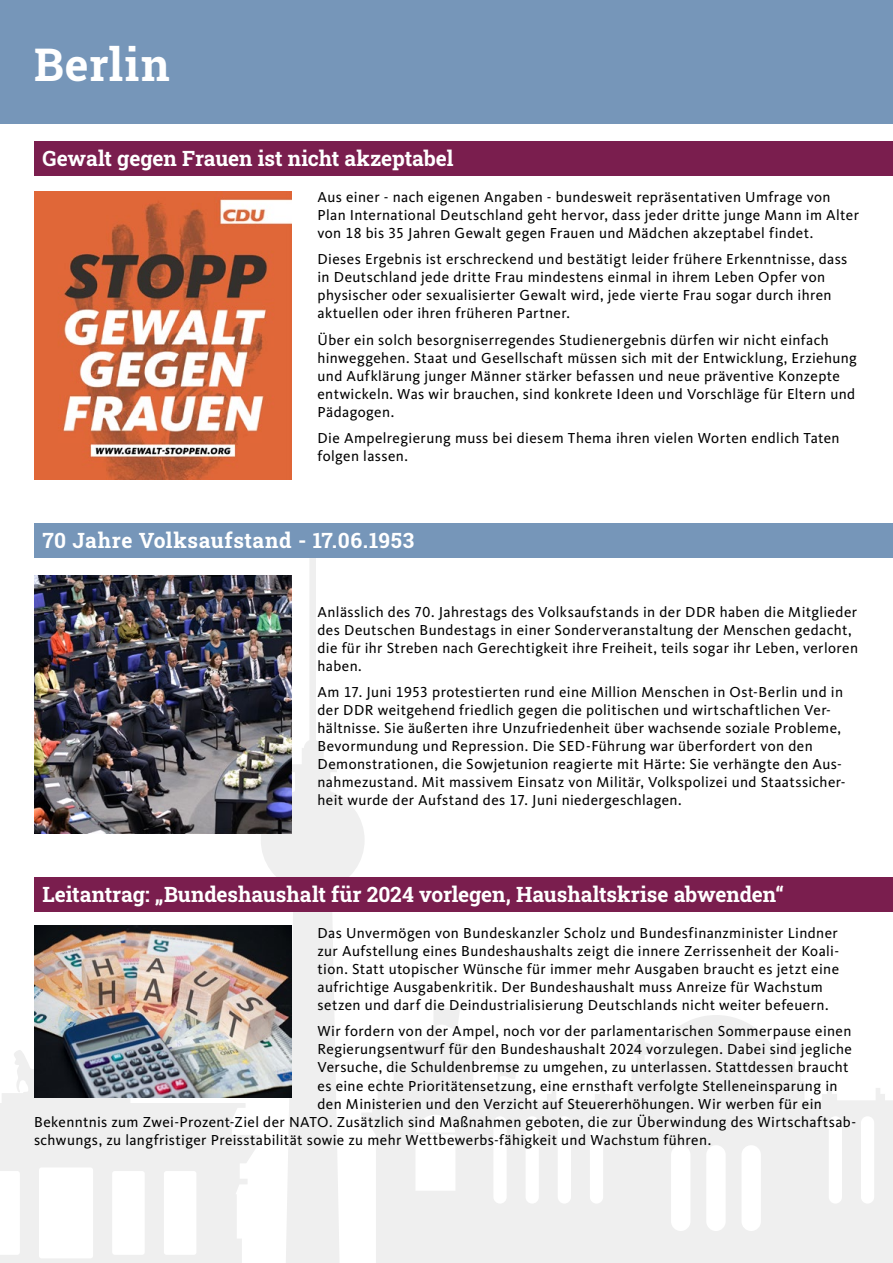
<style>
.page{position:relative;width:893px;height:1263px;background:#fff}
.page>*{position:absolute;margin:0;border:0;box-sizing:border-box;transform-origin:0 0}
.t1{font:45px "Roboto Slab";letter-spacing:.03em;color:#fff}
.t2{font:21px "Roboto Slab";letter-spacing:-.005em;color:#fff}
.t3{font:21px "Roboto Slab";letter-spacing:.025em;color:#fff}
.t4{font:15px/18px "CDU Kievit Tab";letter-spacing:.025em;color:#000}
</style>
<div class="page">
<svg style="left:365px;top:999px;width:528px;height:264px;fill:#efefef"></svg>
<svg style="left:0;top:1050px;width:260px;height:213px;fill:#efefef"></svg>
<svg style="left:261px;top:558px;width:104px;height:705px"></svg>
<div style="left:34px;top:141px;width:859px;height:34px;background:#7a1e4e"></div>
<div style="left:34px;top:877px;width:859px;height:35px;background:#7a1e4e"></div>
<div style="left:0;top:0;width:893px;height:123px;background:#7696b9"></div>
<img style="left:34px;top:191px;width:258px;height:288px">
<img style="left:34px;top:925px;width:258px;height:172px">
<div style="left:34px;top:523px;width:859px;height:35px;background:#7696b9"></div>
<img style="left:34px;top:576px;width:258px;height:258px">
<p class="t1" style="left:34px;top:34px;width:137px">Berlin</p>
<p class="t2" style="left:43px;top:144px;width:413px">Gewalt gegen Frauen ist nicht akzeptabel</p>
<p class="t4" style="left:317px;top:188px;width:543px">Aus einer - nach eigenen Angaben - bundesweit repräsentativen Umfrage von<br>Plan International Deutschland geht hervor, dass jeder dritte junge Mann im Alter von 18 bis 35 Jahren Gewalt gegen Frauen und Mädchen akzeptabel findet.</p>
<p class="t4" style="left:317px;top:250px;width:531px">Dieses Ergebnis ist erschreckend und bestätigt leider frühere Erkenntnisse, dass in Deutschland jede dritte Frau mindestens einmal in ihrem Leben Opfer von physischer oder sexualisierter Gewalt wird, jede vierte Frau sogar durch ihren aktuellen oder ihren früheren Partner.</p>
<p class="t4" style="left:317px;top:331px;width:541px">Über ein solch besorgniserregendes Studienergebnis dürfen wir nicht einfach hinweggehen. Staat und Gesellschaft müssen sich mit der Entwicklung, Erziehung und Aufklärung junger Männer stärker befassen und neue präventive Konzepte entwickeln. Was wir brauchen, sind konkrete Ideen und Vorschläge für Eltern und Pädagogen.</p>
<p class="t4" style="left:317px;top:429px;width:524px">Die Ampelregierung muss bei diesem Thema ihren vielen Worten endlich Taten folgen lassen.</p>
<p class="t3" style="left:43px;top:526px;width:373px">70 Jahre Volksaufstand - 17.06.1953</p>
<p class="t4" style="left:317px;top:603px;width:542px">Anlässlich des 70. Jahrestags des Volksaufstands in der DDR haben die Mitglieder des Deutschen Bundestags in einer Sonderveranstaltung der Menschen gedacht, die für ihr Streben nach Gerechtigkeit ihre Freiheit, teils sogar ihr Leben, verloren haben.</p>
<p class="t4" style="left:317px;top:683px;width:529px">Am 17. Juni 1953 protestierten rund eine Million Menschen in Ost-Berlin und in der DDR weitgehend friedlich gegen die politischen und wirtschaftlichen Ver&shy;hältnisse. Sie äußerten ihre Unzufriedenheit über wachsende soziale Probleme, Bevormundung und Repression. Die SED-Führung war überfordert von den Demonstrationen, die Sowjetunion reagierte mit Härte: Sie verhängte den Aus&shy;nahmezustand. Mit massivem Einsatz von Militär, Volkspolizei und Staatssicher&shy;heit wurde der Aufstand des 17. Juni niedergeschlagen.</p>
<p class="t2" style="left:43px;top:880px;width:743px">Leitantrag: „Bundeshaushalt für 2024 vorlegen, Haushaltskrise abwenden“</p>
<p class="t4" style="left:317px;top:924px;width:523px">Das Unvermögen von Bundeskanzler Scholz und Bundesfinanzminister Lindner zur Aufstellung eines Bundeshaushalts zeigt die innere Zerrissenheit der Koali&shy;tion. Statt utopischer Wünsche für immer mehr Ausgaben braucht es jetzt eine aufrichtige Ausgabenkritik. Der Bundeshaushalt muss Anreize für Wachstum setzen und darf die Deindustrialisierung Deutschlands nicht weiter befeuern.</p>
<p class="t4" style="left:317px;top:1022px;width:535px">Wir fordern von der Ampel, noch vor der parlamentarischen Sommerpause einen</p>
<p class="t4" style="left:317px;top:1040px;width:536px">Regierungsentwurf für den Bundeshaushalt 2024 vorzulegen. Dabei sind jegliche</p>
<p class="t4" style="left:317px;top:1058px;width:532px">Versuche, die Schuldenbremse zu umgehen, zu unterlassen. Stattdessen braucht</p>
<p class="t4" style="left:317px;top:1076px;width:521px">es eine echte Prioritätensetzung, eine ernsthaft verfolgte Stelleneinsparung in</p>
<p class="t4" style="left:317px;top:1094px;width:506px">den Ministerien und den Verzicht auf Steuererhöhungen. Wir werben für ein</p>
<p class="t4" style="left:34px;top:1112px;width:824px">Bekenntnis zum Zwei-Prozent-Ziel der NATO. Zusätzlich sind Maßnahmen geboten, die zur Überwindung des Wirtschaftsab-</p>
<p class="t4" style="left:34px;top:1130px;width:679px">schwungs, zu langfristiger Preisstabilität sowie zu mehr Wettbewerbs-fähigkeit und Wachstum führen.</p>
</div>
